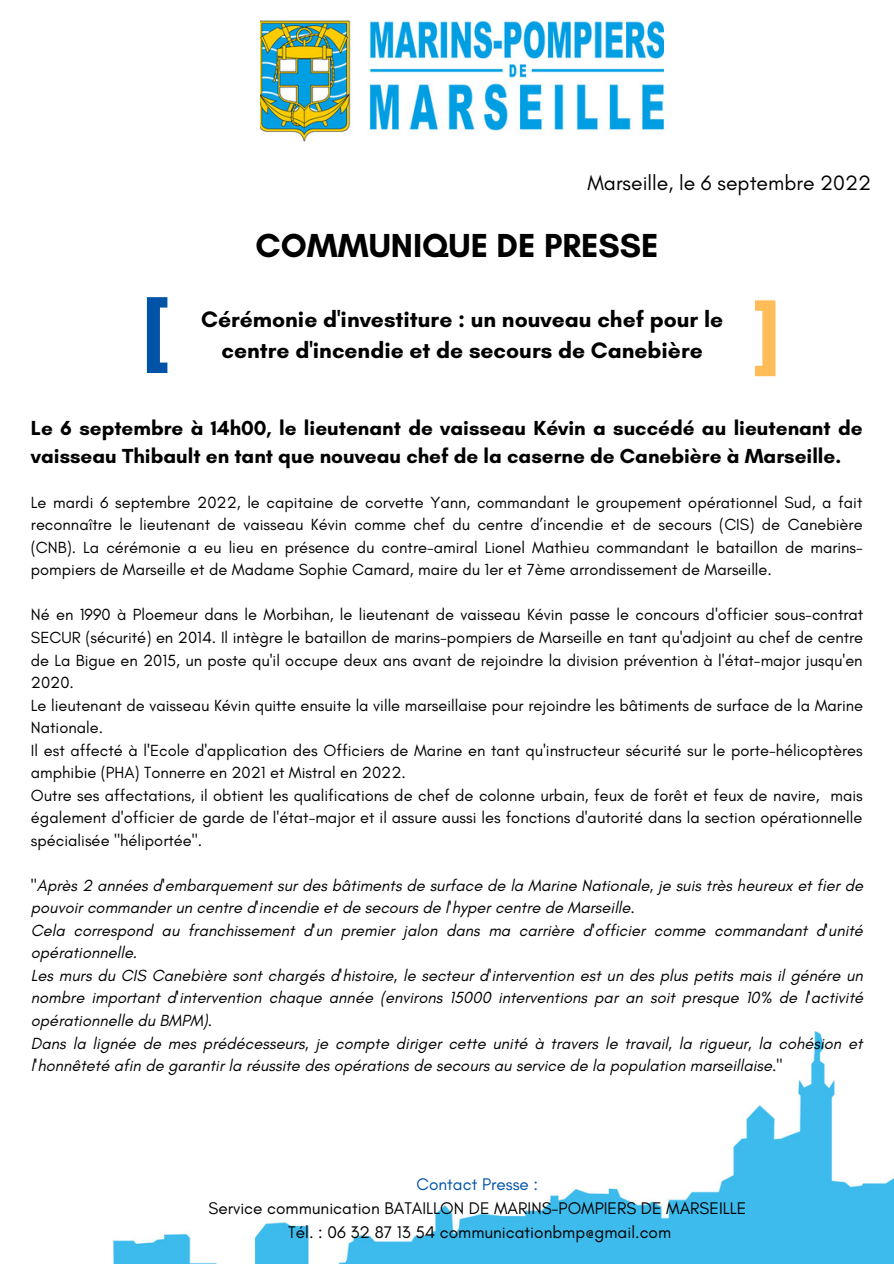
<style>
.page{position:relative;width:894px;height:1264px;background:#fff}
.page>*{position:absolute;margin:0;border:0;box-sizing:border-box;transform-origin:0 0}
.t1{font:800 84px "Open Sans";color:#ffbd59}
.t2{font:800 84px "Open Sans";color:#0053a6}
.t3{font:700 33.9px "Glacial Indifference";color:#000}
.t4{font:700 22.8px/31.5px "Glacial Indifference";color:#000;text-align:center}
.t5{font:21.15px "Glacial Indifference";color:#000}
.t6{font:700 20.7px/28.2px "Glacial Indifference";color:#000}
.t7{font:17.1px/23.7px "Glacial Indifference";color:#000;text-align:center}
.t8{font:17.1px "Glacial Indifference";color:#0053a6}
.t9{font:16.5px/22.5px "Glacial Indifference";color:#000;text-align:justify}
.t10{font:italic 16.5px/22.5px "Glacial Indifference";color:#000}
.s1{font-style:normal}
</style>
<div class="page">
<img style="left:260px;top:21px;width:403px;height:120px">
<img style="left:113px;top:1031px;width:780px;height:232px">
<p class="t5" style="left:587px;top:170px;width:285px">Marseille, le 6 septembre 2022</p>
<h1 class="t2" style="left:142px;top:269px;width:29px">[</h1>
<h2 class="t3" style="left:255px;top:225px;width:404px">COMMUNIQUE DE PRESSE</h2>
<h3 class="t4" style="left:201px;top:303px;width:523px">Cérémonie d'investiture : un nouveau chef pour le centre d'incendie et de secours de Canebière</h3>
<h1 class="t1" style="left:780px;top:404px;width:29px;rotate:-180deg">[</h1>
<p class="t6" style="left:31px;top:413px;width:833px">Le 6 septembre à 14h00, le lieutenant de vaisseau Kévin a succédé au lieutenant de vaisseau Thibault en tant que nouveau chef de la caserne de Canebière à Marseille.</p>
<p class="t9" style="left:31px;top:491px;width:833px">Le mardi 6 septembre 2022, le capitaine de corvette Yann, commandant le groupement opérationnel Sud, a fait reconnaître le lieutenant de vaisseau Kévin comme chef du centre d’incendie et de secours (CIS) de Canebière (CNB). La cérémonie a eu lieu en présence du contre-amiral Lionel Mathieu commandant le bataillon de marins&shy;pompiers de Marseille et de Madame Sophie Camard, maire du 1er et 7ème arrondissement de Marseille.</p>
<p class="t9" style="left:31px;top:603px;width:833px;text-align:left">Né en 1990 à Ploemeur dans le Morbihan, le lieutenant de vaisseau Kévin passe le concours d'officier sous-contrat SECUR (sécurité) en 2014. Il intègre le bataillon de marins-pompiers de Marseille en tant qu'adjoint au chef de centre de La Bigue en 2015, un poste qu'il occupe deux ans avant de rejoindre la division prévention à l'état-major jusqu'en 2020.<br>Le lieutenant de vaisseau Kévin quitte ensuite la ville marseillaise pour rejoindre les bâtiments de surface de la Marine Nationale.<br>Il est affecté à l'Ecole d'application des Officiers de Marine en tant qu'instructeur sécurité sur le porte-hélicoptères amphibie (PHA) Tonnerre en 2021 et Mistral en 2022.<br>Outre ses affectations, il obtient les qualifications de chef de colonne urbain, feux de forêt et feux de navire, mais également d'officier de garde de l'état-major et il assure aussi les fonctions d'autorité dans la section opérationnelle spécialisée "héliportée".</p>
<p class="t10" style="left:31px;top:873px;width:833px"><span class="s1">"</span>Après 2 années d'embarquement sur des bâtiments de surface de la Marine Nationale, je suis très heureux et fier de pouvoir commander un centre d'incendie et de secours de l'hyper centre de Marseille.<br>Cela correspond au franchissement d'un premier jalon dans ma carrière d'officier comme commandant d'unité opérationnelle.<br>Les murs du CIS Canebière sont chargés d'histoire, le secteur d'intervention est un des plus petits mais il génére un nombre important d'intervention chaque année (environs 15000 interventions par an soit presque 10% de l'activité opérationnelle du BMPM).<br>Dans la lignée de mes prédécesseurs, je compte diriger cette unité à travers le travail, la rigueur, la cohésion et l'honnêteté afin de garantir la réussite des opérations de secours au service de la population marseillaise<span class="s1">."</span></p>
<p class="t8" style="left:416px;top:1173px;width:123px">Contact Presse :</p>
<p class="t7" style="left:208px;top:1196px;width:539px">Service communication BATAILLON DE MARINS-POMPIERS DE MARSEILLE<br>Tél. : 06 32 87 13 54 communicationbmp@gmail.com</p>
</div>
